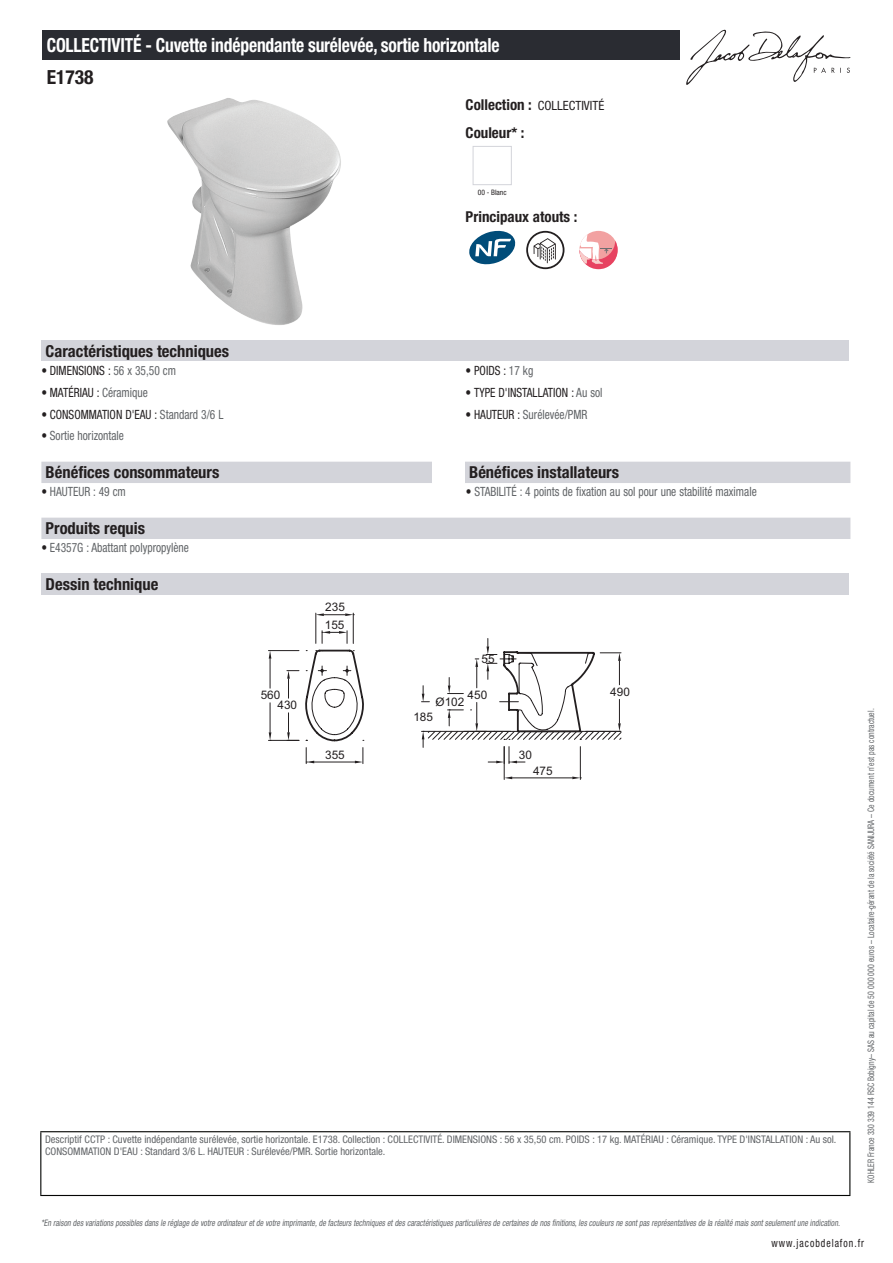
<style>
.page{position:relative;width:893px;height:1263px;background:#fff}
.page>*{position:absolute;margin:0;border:0;box-sizing:border-box;transform-origin:0 0}
.t1{font:700 condensed 19.5px "Helvetica Neue LT Std";letter-spacing:-.01em;color:#fff;scale:.9 1}
.t2{font:700 condensed 19.5px "Helvetica Neue LT Std";color:#231f20}
.t3{font:700 condensed 16.5px "Helvetica Neue LT Std";color:#231f20}
.t4{font:700 condensed 15px "Helvetica Neue LT Std";color:#231f20}
.t5{font:condensed 12.75px "Helvetica Neue LT Std";color:#626568;scale:.9 1}
.t6{font:condensed 12.75px "Helvetica Neue LT Std";color:#231f20;scale:.9 1}
.t7{font:condensed 12.75px "Helvetica Neue LT Std";color:#231f20}
.t8{font:11.85px "Arial";color:#231f20}
.t9{font:condensed 11.25px "Helvetica Neue LT Std";letter-spacing:.1em;color:#231f20;scale:.87 1}
.t10{font:condensed 10.5px/12px "Helvetica Neue LT Std";color:#626568}
.t11{font:italic condensed 9px "Helvetica Neue LT Std";color:#626568;scale:.87 1}
.t12{font:condensed 9px "Helvetica Neue LT Std";color:#626568;scale:.87 1}
.t13{font:condensed 7.5px "Helvetica Neue LT Std";color:#231f20}
.s1{font-weight:700;font-size:15px}
.s2{color:#626568}
.s3{color:#231f20}
</style>
<div class="page">
<svg style="left:686px;top:30px;width:164px;height:55px"></svg>
<img style="left:167px;top:98px;width:174px;height:227px">
<div style="left:473px;top:146px;width:39px;height:39px;border:1px solid #d3d4da"></div>
<svg style="left:469px;top:231px;width:46px;height:33px"></svg>
<svg style="left:526px;top:231px;width:38px;height:38px"></svg>
<div style="left:579px;top:231px;width:39px;height:38px;background:#f2a1a1;border-radius:50%"></div>
<svg style="left:579px;top:234px;width:39px;height:35px"></svg>
<div style="left:41px;top:340px;width:808px;height:21px;background:#d3d4da"></div>
<div style="left:41px;top:462px;width:809px;height:21px;background:#d3d4da"></div>
<div style="left:432px;top:462px;width:33px;height:21px;background:#fff"></div>
<div style="left:41px;top:518px;width:809px;height:21px;background:#d3d4da"></div>
<div style="left:41px;top:574px;width:808px;height:21px;background:#d3d4da"></div>
<hr style="left:504px;top:747px;width:1px;height:32px;background:#231f20">
<hr style="left:580px;top:747px;width:1px;height:32px;background:#231f20">
<hr style="left:512px;top:777px;width:60px;height:1px;background:#231f20">
<svg style="left:504px;top:776px;width:8px;height:3px"></svg>
<svg style="left:572px;top:776px;width:9px;height:3px"></svg>
<hr style="left:315px;top:613px;width:1px;height:30px;background:#231f20">
<hr style="left:353px;top:613px;width:1px;height:30px;background:#231f20">
<svg style="left:268px;top:631px;width:354px;height:133px"></svg>
<svg style="left:316px;top:613px;width:38px;height:3px"></svg>
<div style="left:43px;top:30px;width:637px;height:30px;background:#2a2c32"></div>
<hr style="left:40px;top:1131px;width:810px;height:1px;background:#040503">
<hr style="left:40px;top:1132px;width:1px;height:63px;background:#040503">
<hr style="left:849px;top:1132px;width:1px;height:63px;background:#040503">
<hr style="left:40px;top:1195px;width:810px;height:1px;background:#040503">
<h1 class="t1" style="left:47px;top:33px;width:505px">COLLECTIVITÉ - Cuvette indépendante surélevée, sortie horizontale</h1>
<h1 class="t2" style="left:47px;top:65px;width:48px">E1738</h1>
<p class="t7" style="left:466px;top:98px;width:140px"><span class="s1">Collection :</span> COLLECTIVITÉ</p>
<h3 class="t4" style="left:466px;top:123px;width:60px">Couleur* :</h3>
<p class="t13" style="left:478px;top:188px;width:30px">00 - Blanc</p>
<h3 class="t4" style="left:466px;top:208px;width:113px">Principaux atouts :</h3>
<h2 class="t3" style="left:46px;top:341px;width:185px">Caractéristiques techniques</h2>
<p class="t6" style="left:41px;top:363px;width:151px">• DIMENSIONS : <span class="s2">56 x 35,50 cm</span></p>
<p class="t6" style="left:466px;top:363px;width:77px">• POIDS : <span class="s2">17 kg</span></p>
<p class="t6" style="left:41px;top:385px;width:120px">• MATÉRIAU : <span class="s2">Céramique</span></p>
<p class="t6" style="left:466px;top:385px;width:154px">• TYPE D'INSTALLATION : <span class="s2">Au sol</span></p>
<p class="t6" style="left:41px;top:407px;width:204px">• CONSOMMATION D'EAU : <span class="s2">Standard 3/6 L</span></p>
<p class="t5" style="left:466px;top:407px;width:137px"><span class="s3">• HAUTEUR :</span> Surélevée/PMR</p>
<p class="t5" style="left:41px;top:428px;width:93px"><span class="s3">•</span> Sortie horizontale</p>
<h2 class="t3" style="left:46px;top:462px;width:175px">Bénéfices consommateurs</h2>
<h2 class="t3" style="left:469px;top:462px;width:151px">Bénéfices installateurs</h2>
<p class="t5" style="left:41px;top:484px;width:95px"><span class="s3">•</span> HAUTEUR : 49 cm</p>
<p class="t5" style="left:466px;top:484px;width:325px"><span class="s3">•</span> STABILITÉ : 4 points de fixation au sol pour une stabilité maximale</p>
<h2 class="t3" style="left:46px;top:518px;width:101px">Produits requis</h2>
<p class="t5" style="left:41px;top:540px;width:166px"><span class="s3">•</span> E4357G : Abattant polypropylène</p>
<h2 class="t3" style="left:46px;top:574px;width:114px">Dessin technique</h2>
<p class="t8" style="left:325px;top:617px;width:21px">155</p>
<p class="t8" style="left:325px;top:599px;width:21px">235</p>
<p class="t8" style="left:261px;top:687px;width:21px">560</p>
<p class="t8" style="left:278px;top:697px;width:21px">430</p>
<p class="t8" style="left:325px;top:747px;width:21px">355</p>
<p class="t8" style="left:482px;top:651px;width:15px">55</p>
<p class="t8" style="left:468px;top:687px;width:21px">450</p>
<p class="t8" style="left:436px;top:694px;width:30px">Ø102</p>
<p class="t8" style="left:413px;top:708px;width:21px">185</p>
<p class="t8" style="left:519px;top:747px;width:15px">30</p>
<p class="t8" style="left:533px;top:763px;width:21px">475</p>
<p class="t8" style="left:610px;top:684px;width:21px">490</p>
<p class="t10" style="left:45px;top:1134px;width:793px">Descriptif CCTP : Cuvette indépendante surélevée, sortie horizontale. E1738. Collection : COLLECTIVITÉ. DIMENSIONS : 56 x 35,50 cm. POIDS : 17 kg. MATÉRIAU : Céramique. TYPE D'INSTALLATION : Au sol.<br>CONSOMMATION D'EAU : Standard 3/6 L. HAUTEUR : Surélevée/PMR. Sortie horizontale.</p>
<p class="t12" style="left:866px;top:1183px;width:547px;rotate:-90deg">KOHLER France 330 339 144 RSC Bobigny– SAS au capital de 50 000 000 euros – Locataire-gérant de la société SANIJURA – Ce document n’est pas contractuel.</p>
<p class="t11" style="left:41px;top:1217px;width:922px">*En raison desvariationspossiblesdansle réglage de votre ordinateuretde votre imprimante,de facteurstechniquesetdescaractéristiquesparticulièresde certainesde nosfinitions,lescouleursne sontpasreprésentativesde la réalité maissontseulementune indication.</p>
<p class="t9" style="left:772px;top:1237px;width:108px">www.jacobdelafon.fr</p>
</div>
